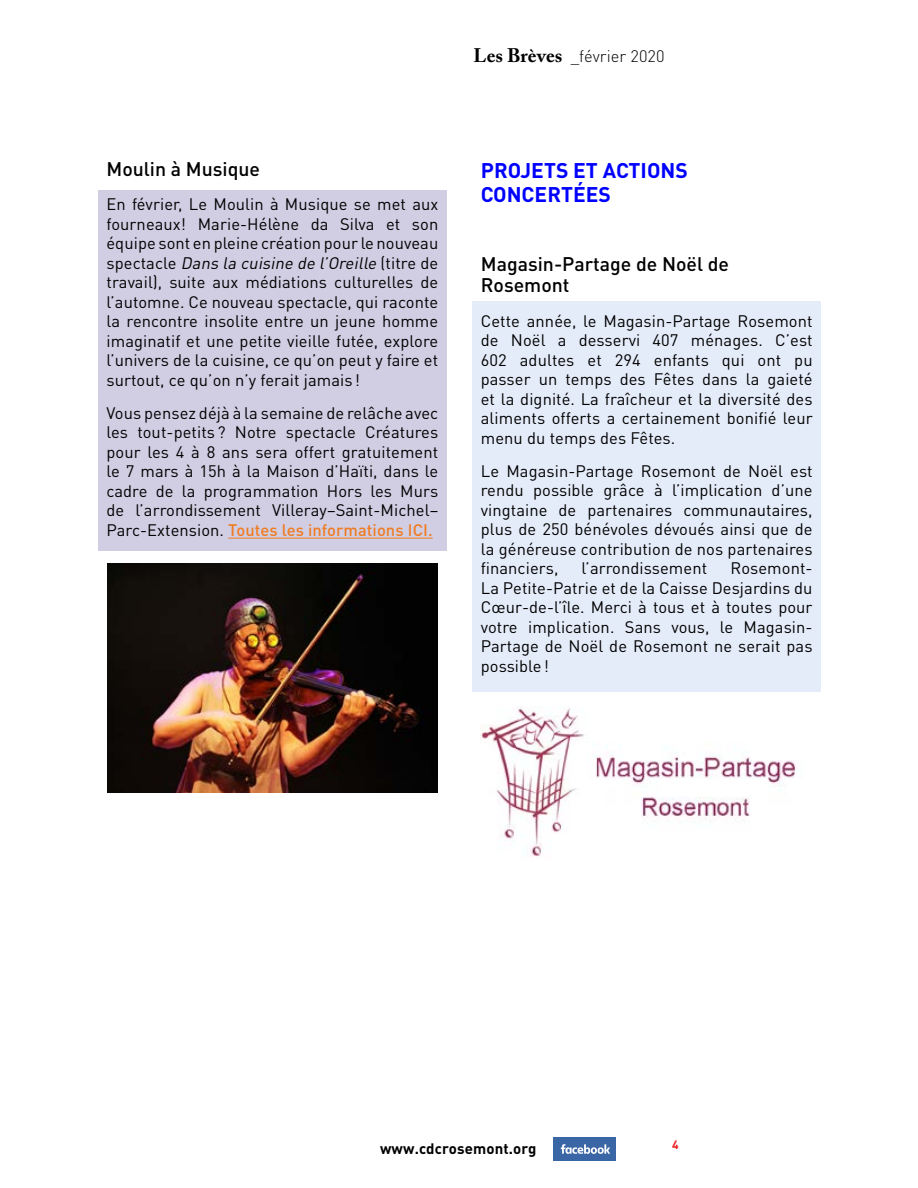
<style>
.page{position:relative;width:918px;height:1188px;background:#fff}
.page>*{position:absolute;margin:0;border:0;box-sizing:border-box;transform-origin:0 0}
.t1{font:700 21px/24px "DIN Pro";color:#00f}
.t2{font:500 19.5px/21px "DIN";color:#000}
.t3{font:16.5px/19.5px "DIN Pro";letter-spacing:.005em;color:#000;text-align:justify}
.t4{font:300 16.5px "DIN Pro";letter-spacing:.005em;color:#000}
.t5{font:700 15px "DIN Pro";letter-spacing:.01em;color:#000}
.t6{font:700 12px "DIN Pro";color:#ed1d24}
.s1{font-family:"Adobe Caslon Pro";font-weight:700;font-size:19.5px}
.s2{font-style:italic}
.s3{font-weight:500;color:#ef7c22}
</style>
<div class="page">
<div style="left:554px;top:1137px;width:62px;height:24px;background:#3b66a6"></div>
<svg style="left:561px;top:1144px;width:49px;height:10px"></svg>
<div style="left:472px;top:301px;width:349px;height:390px;background:#e5ecf9"></div>
<div style="left:98px;top:190px;width:349px;height:361px;background:#d1cde3"></div>
<hr style="left:228px;top:538px;width:205px;height:1px;background:#ef7c22">
<img style="left:107px;top:564px;width:331px;height:228px">
<img style="left:481px;top:707px;width:315px;height:151px">
<p class="t4" style="left:473px;top:45px;width:193px"><span class="s1">Les Brèves</span> _février 2020</p>
<p class="t2" style="left:106px;top:158px;width:155px">Moulin à Musique</p>
<p class="t3" style="left:106px;top:194px;width:333px">En février, Le Moulin à Musique se met aux fourneaux! Marie-Hélène da Silva et son équipe sont en pleine création pour le nouveau s p e ct a c le <span class="s2">Dans la cuisine de l’Oreille</span> ( t i t re d e travail), suite aux médiations culturelles de l’automne. Ce nouveau spectacle, qui raconte la rencontre insolite entre un jeune homme imaginatif et une petite vieille futée, explore l’univers de la cuisine, ce qu’on peut y faire et surtout, ce qu’on n’y ferait jamais !</p>
<p class="t3" style="left:107px;top:403px;width:333px">Vous pensez déjà à la semaine de relâche avec les tout-petits ? Notre spectacle Créatures pour les 4 à 8 ans sera offert gratuitement le 7 mars à 15h à la Maison d’Haïti, dans le cadre de la programmation Hors les Murs de l’arrondissement Villeray–Saint-Michel– Parc-Extension. <span class="s3">Toutes les informations ICI.</span></p>
<p class="t1" style="left:481px;top:158px;width:209px">PROJETS ET ACTIONS<br>CONCERTÉES</p>
<p class="t2" style="left:481px;top:253px;width:250px">Magasin-Partage de Noël de<br>Rosemont</p>
<p class="t3" style="left:481px;top:310px;width:333px">Cette année, le Magasin-Partage Rosemont de Noël a desservi 407 ménages. C’est 602 adultes et 294 enfants qui ont pu passer un temps des Fêtes dans la gaieté et la dignité. La fraîcheur et la diversité des aliments offerts a certainement bonifié leur menu du temps des Fêtes.</p>
<p class="t3" style="left:481px;top:460px;width:333px">Le Magasin-Partage Rosemont de Noël est rendu possible grâce à l’implication d’une vingtaine de partenaires communautaires, plus de 250 bénévoles dévoués ainsi que de la généreuse contribution de nos partenaires financiers,</p>
<p class="t3" style="left:582px;top:558px;width:127px">l’arrondissement</p>
<p class="t3" style="left:481px;top:558px;width:333px;text-indent:250px">Rosemont-La Petite-Patrie et de la Caisse Desjardins du Cœur-de-l’île. Merci à tous et à toutes pour votre implication. Sans vous, le Magasin-Partage de Noël de Rosemont ne serait pas possible !</p>
<p class="t5" style="left:380px;top:1138px;width:158px">www.cdcrosemont.org</p>
<p class="t6" style="left:672px;top:1137px;width:8px">4</p>
</div>
